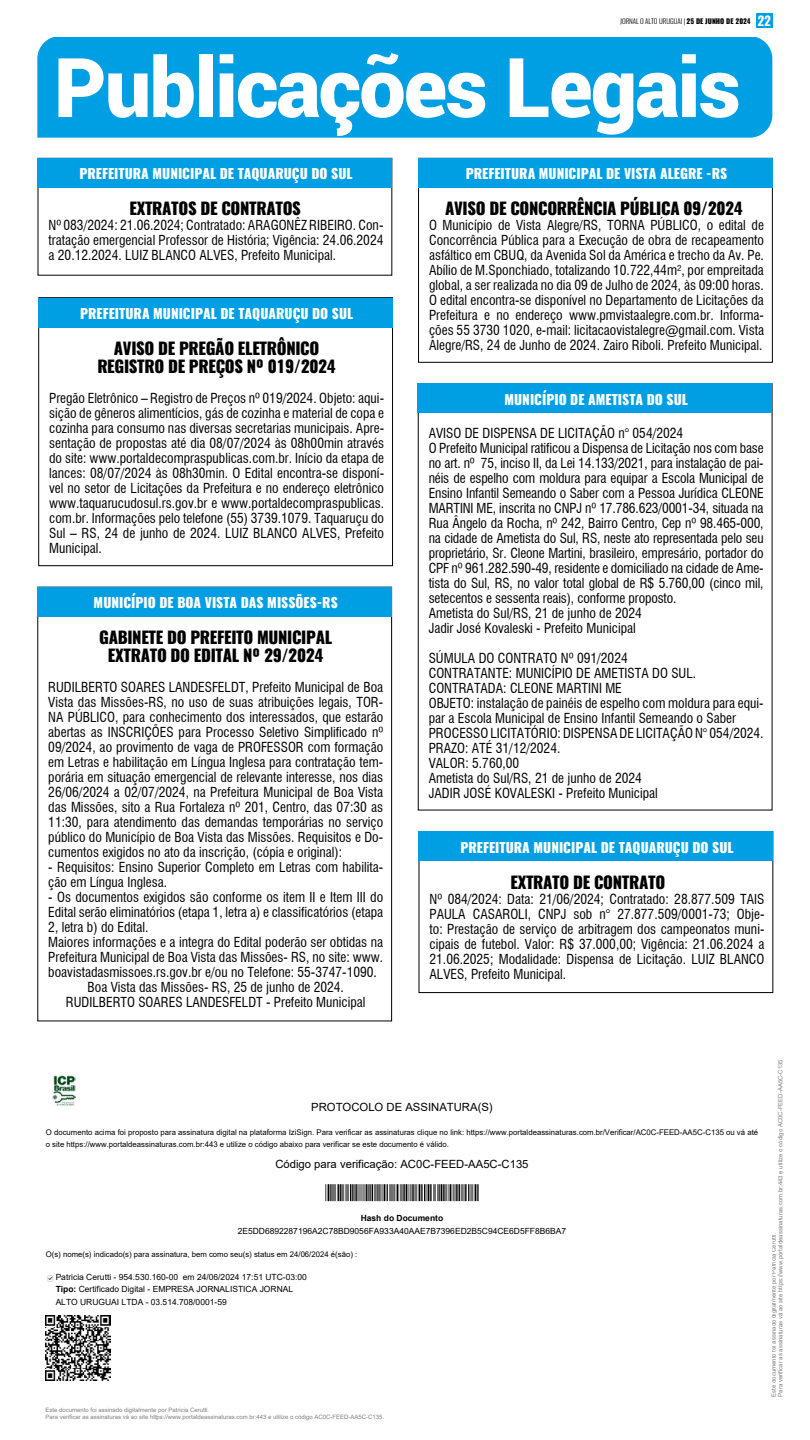
<style>
.page{position:relative;width:810px;height:1440px;background:#fff}
.page>*{position:absolute;margin:0;border:0;box-sizing:border-box;transform-origin:0 0}
.t1{font:900 82.5px "Roboto";letter-spacing:-.02em;color:#fff}
.t2{font:800 16.5px/18px "Oswald";letter-spacing:-.02em;color:#000;text-align:center}
.t3{font:condensed 13.5px/15px "Swiss 721 BT";color:#000;text-align:justify}
.t4{font:800 13.5px "Oswald";color:#fff}
.t5{font:11.32px "Arial";color:#000}
.t6{font:8.48px/12.7px "Arial";color:#000}
.t7{font:700 8.48px "Arial";color:#000}
.t8{font:7.8px/11.6px "Arial";color:#000}
.t9{font:300 6.98px "Oswald";color:#000}
.t10{font:6px/6.7px "Arial";color:#808080}
.s1{font-weight:800}
.s2{font-weight:700;font-size:12.9px;color:#fff}
.s3{font-weight:700}
</style>
<div class="page">
<div style="left:756px;top:13px;width:16px;height:14px;background:#009fe3"></div>
<div style="left:37px;top:38px;width:735px;height:100px;background:#009fe3"></div>
<div style="left:419px;top:831px;width:354px;height:162px;border:1px solid #000"></div>
<div style="left:418px;top:831px;width:355px;height:30px;background:#009fe3"></div>
<div style="left:38px;top:298px;width:355px;height:30px;background:#009fe3"></div>
<div style="left:37px;top:158px;width:355px;height:30px;background:#009fe3"></div>
<div style="left:37px;top:587px;width:355px;height:30px;background:#009fe3"></div>
<div style="left:418px;top:158px;width:355px;height:30px;background:#009fe3"></div>
<div style="left:418px;top:383px;width:354px;height:30px;background:#009fe3"></div>
<img style="left:52px;top:1074px;width:24px;height:32px">
<svg style="left:325px;top:1184px;width:154px;height:17px;background:#767676"></svg>
<svg style="left:47px;top:1276px;width:6px;height:5px"></svg>
<img style="left:46px;top:1316px;width:64px;height:64px">
<p class="t9" style="left:620px;top:15px;width:152px">JORNAL O ALTO URUGUAI | <span class="s1">25 DE JUNHO DE 2024</span> <span class="s2">26</span></p>
<p class="t9" style="left:620px;top:16px;width:152px">JORNAL O ALTO URUGUAI | <span class="s1">25 DE JUNHO DE 2024</span> <span class="s2">2</span></p>
<h1 class="t1" style="left:54px;top:31px;width:689px">Publicações Legais</h1>
<p class="t4" style="left:79px;top:164px;width:275px">PREFEITURA MUNICIPAL DE TAQUARUÇU DO SUL</p>
<p class="t2" style="left:129px;top:200px;width:173px">EXTRATOS DE CONTRATOS</p>
<p class="t3" style="left:49px;top:218px;width:336px">Nº 083/2024: 21.06.2024; Contratado: ARAGONÊZ RIBEIRO. Con&shy;tratação emergencial Professor de História; Vigência: 24.06.2024 a 20.12.2024. LUIZ BLANCO ALVES, Prefeito Municipal.</p>
<p class="t4" style="left:80px;top:304px;width:275px">PREFEITURA MUNICIPAL DE TAQUARUÇU DO SUL</p>
<p class="t2" style="left:97px;top:340px;width:240px">AVISO DE PREGÃO ELETRÔNICO<br>REGISTRO DE PREÇOS Nº 019/2024</p>
<p class="t3" style="left:49px;top:390px;width:336px">Pregão Eletrônico – Registro de Preços nº 019/2024. Objeto: aqui&shy;sição de gêneros alimentícios, gás de cozinha e material de copa e cozinha para consumo nas diversas secretarias municipais. Apre&shy;sentação de propostas até dia 08/07/2024 às 08h00min através do site: www.portaldecompraspublicas.com.br. Início da etapa de lances: 08/07/2024 às 08h30min. O Edital encontra-se disponí&shy;vel no setor de Licitações da Prefeitura e no endereço eletrônico www.taquarucudosul.rs.gov.br e www.portaldecompraspublicas. com.br. Informações pelo telefone (55) 3739.1079. Taquaruçu do Sul – RS, 24 de junho de 2024. LUIZ BLANCO ALVES, Prefeito Municipal.</p>
<p class="t4" style="left:94px;top:593px;width:246px">MUNICÍPIO DE BOA VISTA DAS MISSÕES-RS</p>
<p class="t2" style="left:99px;top:629px;width:235px">GABINETE DO PREFEITO MUNICIPAL<br>EXTRATO DO EDITAL Nº 29/2024</p>
<p class="t3" style="left:48px;top:680px;width:336px">RUDILBERTO SOARES LANDESFELDT, Prefeito Municipal de Boa Vista das Missões-RS, no uso de suas atribuições legais, TOR-NA PÚBLICO, para conhecimento dos interessados, que estarão abertas as INSCRIÇÕES para Processo Seletivo Simplificado nº 09/2024, ao provimento de vaga de PROFESSOR com formação em Letras e habilitação em Língua Inglesa para contratação tem&shy;porária em situação emergencial de relevante interesse, nos dias 26/06/2024 a 02/07/2024, na Prefeitura Municipal de Boa Vista das Missões, sito a Rua Fortaleza nº 201, Centro, das 07:30 as 11:30, para atendimento das demandas temporárias no serviço público do Município de Boa Vista das Missões. Requisitos e Do&shy;cumentos exigidos no ato da inscrição, (cópia e original):</p>
<p class="t3" style="left:48px;top:860px;width:336px">- Requisitos: Ensino Superior Completo em Letras com habilita&shy;ção em Língua Inglesa.</p>
<p class="t3" style="left:48px;top:890px;width:336px">- Os documentos exigidos são conforme os item II e Item III do</p>
<p class="t3" style="left:48px;top:905px;width:336px">Edital serão eliminatórios (etapa 1, letra a) e classificatórios (etapa</p>
<p class="t3" style="left:48px;top:920px;width:102px">2, letra b) do Edital.</p>
<p class="t3" style="left:48px;top:935px;width:336px">Maiores informações e a integra do Edital poderão ser obtidas na</p>
<p class="t3" style="left:48px;top:950px;width:336px">Prefeitura Municipal de Boa Vista das Missões- RS, no site: www.</p>
<p class="t3" style="left:48px;top:965px;width:330px">boavistadasmissoes.rs.gov.br e/ou no Telefone: 55-3747-1090.</p>
<p class="t3" style="left:88px;top:980px;width:258px">Boa Vista das Missões- RS, 25 de junho de 2024.</p>
<p class="t3" style="left:66px;top:995px;width:301px">RUDILBERTO SOARES LANDESFELDT - Prefeito Municipal</p>
<p class="t4" style="left:466px;top:164px;width:263px">PREFEITURA MUNICIPAL DE VISTA ALEGRE -RS</p>
<p class="t2" style="left:445px;top:200px;width:299px">AVISO DE CONCORRÊNCIA PÚBLICA 09/2024</p>
<p class="t3" style="left:429px;top:218px;width:336px">O Município de Vista Alegre/RS, TORNA PÚBLICO, o edital de Concorrência Pública para a Execução de obra de recapeamento asfáltico em CBUQ, da Avenida Sol da América e trecho da Av. Pe.<br>Abílio de M.Sponchiado, totalizando 10.722,44m², por empreitada global, a ser realizada no dia 09 de Julho de 2024, às 09:00 horas.<br>O edital encontra-se disponível no Departamento de Licitações da Prefeitura e no endereço www.pmvistaalegre.com.br. Informa&shy;ções 55 3730 1020, e-mail: licitacaovistalegre@gmail.com. Vista Alegre/RS, 24 de Junho de 2024. Zairo Riboli. Prefeito Municipal.</p>
<p class="t4" style="left:505px;top:390px;width:185px">MUNICÍPIO DE AMETISTA DO SUL</p>
<p class="t3" style="left:429px;top:425px;width:337px;text-align:left">AVISO DE DISPENSA DE LICITAÇÃO n° 054/2024<br>O Prefeito Municipal ratificou a Dispensa de Licitação nos com base no art. nº 75, inciso II, da Lei 14.133/2021, para instalação de pai&shy;néis de espelho com moldura para equipar a Escola Municipal de Ensino Infantil Semeando o Saber com a Pessoa Jurídica CLEONE MARTINI ME, inscrita no CNPJ nº 17.786.623/0001-34, situada na Rua Ângelo da Rocha, nº 242, Bairro Centro, Cep nº 98.465-000, na cidade de Ametista do Sul, RS, neste ato representada pelo seu proprietário, Sr. Cleone Martini, brasileiro, empresário, portador do CPF nº 961.282.590-49, residente e domiciliado na cidade de Ame&shy;tista do Sul, RS, no valor total global de R$ 5.760,00 (cinco mil, setecentos e sessenta reais), conforme proposto.<br>Ametista do Sul/RS, 21 de junho de 2024<br>Jadir José Kovaleski - Prefeito Municipal</p>
<p class="t3" style="left:429px;top:650px;width:336px;text-align:left">SÚMULA DO CONTRATO Nº 091/2024<br>CONTRATANTE: MUNICÍPIO DE AMETISTA DO SUL.<br>CONTRATADA: CLEONE MARTINI ME<br>OBJETO: instalação de painéis de espelho com moldura para equi&shy;par a Escola Municipal de Ensino Infantil Semeando o Saber PROCESSO LICITATÓRIO: DISPENSA DE LICITAÇÃO N° 054/2024.<br>PRAZO: ATÉ 31/12/2024.<br>VALOR: 5.760,00<br>Ametista do Sul/RS, 21 de junho de 2024<br>JADIR JOSÉ KOVALESKI - Prefeito Municipal</p>
<p class="t4" style="left:460px;top:838px;width:275px">PREFEITURA MUNICIPAL DE TAQUARUÇU DO SUL</p>
<p class="t2" style="left:510px;top:874px;width:156px">EXTRATO DE CONTRATO</p>
<p class="t3" style="left:430px;top:891px;width:336px">Nº 084/2024: Data: 21/06/2024; Contratado: 28.877.509 TAIS PAULA CASAROLI, CNPJ sob n° 27.877.509/0001-73; Obje&shy;to: Prestação de serviço de arbitragem dos campeonatos muni&shy;cipais de futebol. Valor: R$ 37.000,00; Vigência: 21.06.2024 a 21.06.2025; Modalidade: Dispensa de Licitação. LUIZ BLANCO ALVES, Prefeito Municipal.</p>
<p class="t5" style="left:311px;top:1099px;width:183px">PROTOCOLO DE ASSINATURA(S)</p>
<p class="t8" style="left:46px;top:1127px;width:714px">O documento acima foi proposto para assinatura digital na plataforma IziSign. Para verificar as assinaturas clique no link: https://www.portaldeassinaturas.com.br/Verificar/AC0C-FEED-AA5C-C135 ou vá até o site https://www.portaldeassinaturas.com.br:443 e utilize o código abaixo para verificar se este documento é válido.</p>
<p class="t5" style="left:275px;top:1156px;width:255px">Código para verificação: AC0C-FEED-AA5C-C135</p>
<p class="t7" style="left:361px;top:1212px;width:84px">Hash do Documento</p>
<p class="t6" style="left:238px;top:1225px;width:330px">2E5DD6892287196A2C78BD9056FA933A40AAE7B7396ED2B5C94CE6D5FF8B6BA7</p>
<p class="t8" style="left:46px;top:1249px;width:313px">O(s) nome(s) indicado(s) para assinatura, bem como seu(s) status em 24/06/2024 é(são) :</p>
<p class="t6" style="left:56px;top:1270px;width:253px">Patricia Cerutti - 954.530.160-00 em 24/06/2024 17:51 UTC-03:00<br><span class="s3">Tipo:</span> Certificado Digital - EMPRESA JORNALISTICA JORNAL<br>ALTO URUGUAI LTDA - 03.514.708/0001-59</p>
<p class="t10" style="left:45px;top:1406px;width:340px">Este documento foi assinado digitalmente por Patricia Cerutti.<br>Para verificar as assinaturas vá ao site https://www.portaldeassinaturas.com.br:443 e utilize o código AC0C-FEED-AA5C-C135.</p>
<p class="t10" style="left:770px;top:1397px;width:340px;rotate:-90deg">Este documento foi assinado digitalmente por Patricia Cerutti.<br>Para verificar as assinaturas vá ao site https://www.portaldeassinaturas.com.br:443 e utilize o código AC0C-FEED-AA5C-C135.</p>
</div>
